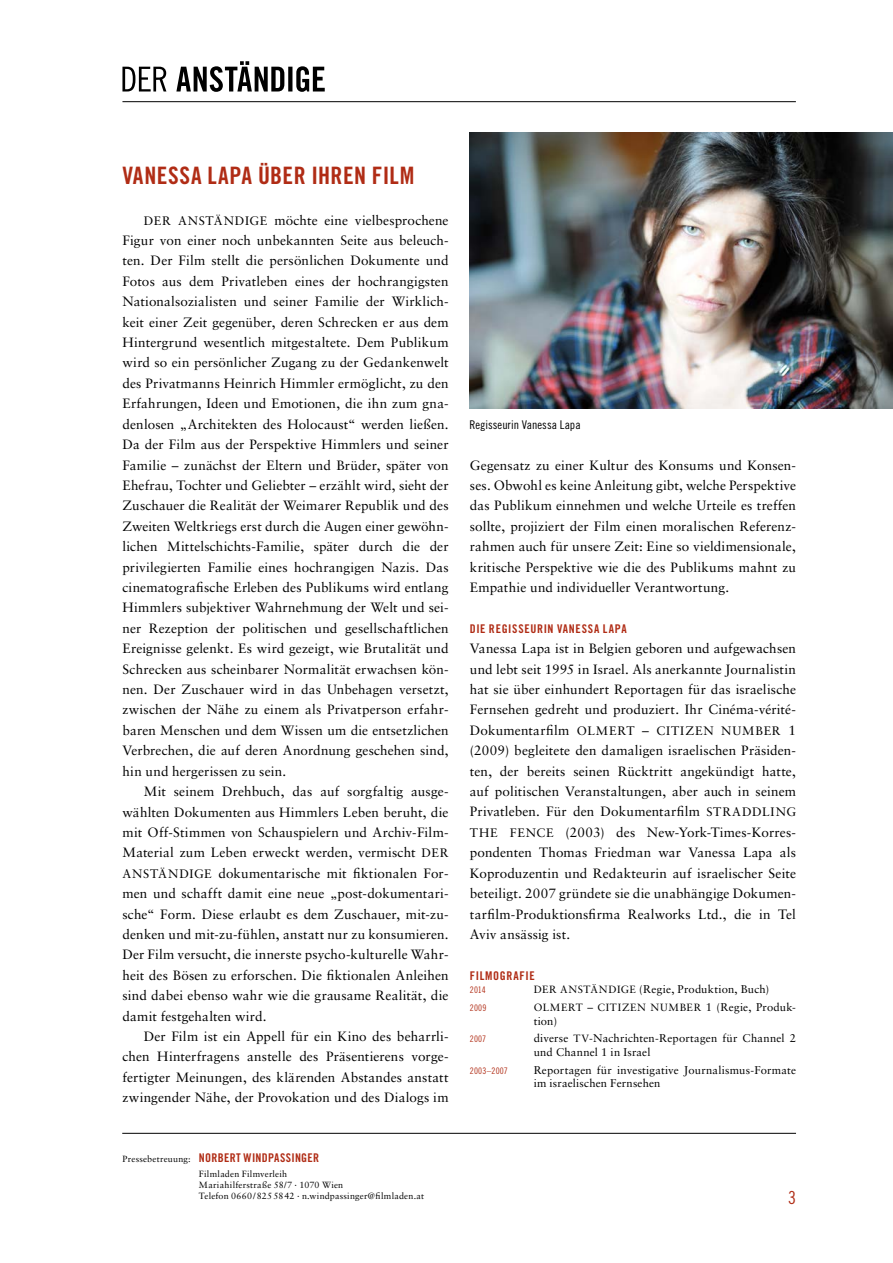
<style>
.page{position:relative;width:893px;height:1263px;background:#fff}
.page>*{position:absolute;margin:0;border:0;box-sizing:border-box;transform-origin:0 0}
.t1{font:24px "Trade Gothic LT Bold Cond Twenty";letter-spacing:.02em;color:#b02c15}
.t2{font:18px "Trade Gothic LT Cond Eighteen";color:#b02c15}
.t3{font:13.5px/20.4px "Sabon LT Std";letter-spacing:.015em;color:#000;text-align:justify}
.t4{font:12.3px "Sabon LT Std";letter-spacing:.065em;color:#000}
.t5{font:12px "Trade Gothic LT Bold Cond Twenty";letter-spacing:.025em;color:#b02c15}
.t6{font:12px "Trade Gothic LT Bold Cond Twenty";letter-spacing:.045em;color:#b02c15}
.t7{font:12px "Trade Gothic LT Cond Eighteen";letter-spacing:.005em;color:#000}
.t8{font:11.25px/13.5px "Sabon LT Std";letter-spacing:.02em;color:#000}
.t9{font:10.5px "Sabon LT Std";letter-spacing:.065em;color:#000}
.t10{font:9px/10.8px "Sabon LT Std";letter-spacing:.02em;color:#000}
.t11{font:9px "Trade Gothic LT Cond Eighteen";letter-spacing:.015em;color:#b02c15}
.s1{font-size:12.3px}
.s2{font-family:"Sabon LT Std";font-size:9px;color:#000}
.s3{font-size:13.5px}
.s4{font-size:10.5px}
.s5{font-size:11.25px}
</style>
<div class="page">
<hr style="left:122px;top:101px;width:674px;height:1px;background:#000">
<hr style="left:122px;top:1133px;width:674px;height:1px;background:#000">
<svg style="left:122px;top:61px;width:203px;height:31px"></svg>
<img style="left:469px;top:133px;width:423px;height:275px">
<h1 class="t1" style="left:122px;top:161px;width:293px">VANESSA LAPA ÜBER IHREN FILM</h1>
<p class="t3" style="left:122px;top:209px;width:328px;text-indent:21px"><span class="s1">DER ANSTÄNDIGE</span> möchte eine vielbesprochene Figur von einer noch unbekannten Seite aus beleuch&shy;ten. Der Film stellt die persönlichen Dokumente und Fotos aus dem Privatleben eines der hochrangigsten Nationalsozialisten und seiner Familie der Wirklich&shy;keit einer Zeit gegenüber, deren Schrecken er aus dem Hintergrund wesentlich mitgestaltete. Dem Publikum wird so ein persönlicher Zugang zu der Gedankenwelt des Privatmanns Heinrich Himmler ermöglicht, zu den Erfahrungen, Ideen und Emotionen, die ihn zum gna&shy;denlosen „Architekten des Holocaust“ werden ließen.<br>Da der Film aus der Perspektive Himmlers und seiner Familie – zunächst der Eltern und Brüder, später von Ehefrau, Tochter und Geliebter – erzählt wird, sieht der Zuschauer die Realität der Weimarer Republik und des Zweiten Weltkriegs erst durch die Augen einer gewöhn&shy;lichen Mittelschichts-Familie, später durch die der privilegierten Familie eines hochrangigen Nazis. Das cinematografische Erleben des Publikums wird entlang Himmlers subjektiver Wahrnehmung der Welt und sei&shy;ner Rezeption der politischen und gesellschaftlichen Ereignisse gelenkt. Es wird gezeigt, wie Brutalität und Schrecken aus scheinbarer Normalität erwachsen kön&shy;nen. Der Zuschauer wird in das Unbehagen versetzt, zwischen der Nähe zu einem als Privatperson erfahr&shy;baren Menschen und dem Wissen um die entsetzlichen Verbrechen, die auf deren Anordnung geschehen sind, hin und hergerissen zu sein.</p>
<p class="t3" style="left:122px;top:781px;width:328px;text-indent:21px">Mit seinem Drehbuch, das auf sorgfaltig ausge&shy;wählten Dokumenten aus Himmlers Leben beruht, die mit Off-Stimmen von Schauspielern und Archiv-Film-Material zum Leben erweckt werden, vermischt <span class="s1">DER ANSTÄNDIGE</span> dokumentarische mit fiktionalen For&shy;men und schafft damit eine neue „post-dokumentari&shy;sche“ Form. Diese erlaubt es dem Zuschauer, mit-zu&shy;denken und mit-zu-fühlen, anstatt nur zu konsumieren.<br>Der Film versucht, die innerste psycho-kulturelle Wahr&shy;heit des Bösen zu erforschen. Die fiktionalen Anleihen sind dabei ebenso wahr wie die grausame Realität, die damit festgehalten wird.</p>
<p class="t3" style="left:122px;top:1026px;width:328px;text-indent:21px">Der Film ist ein Appell für ein Kino des beharrli&shy;chen Hinterfragens anstelle des Präsentierens vorge&shy;fertigter Meinungen, des klärenden Abstandes anstatt zwingender Nähe, der Provokation und des Dialogs im</p>
<p class="t5" style="left:122px;top:1151px;width:198px"><span class="s2">Pressebetreuung:</span> NORBERT WINDPASSINGER</p>
<p class="t10" style="left:199px;top:1169px;width:227px">Filmladen Filmverleih<br>Mariahilferstraße 58/7 · 1070 Wien<br>Telefon 0660/8255842 · n.windpassinger@filmladen.at</p>
<p class="t7" style="left:469px;top:417px;width:113px">Regisseurin Vanessa Lapa</p>
<p class="t3" style="left:470px;top:454px;width:328px">Gegensatz zu einer Kultur des Konsums und Konsen&shy;ses. Obwohl es keine Anleitung gibt, welche Perspektive das Publikum einnehmen und welche Urteile es treffen sollte, projiziert der Film einen moralischen Referenz&shy;rahmen auch für unsere Zeit: Eine so vieldimensionale, kritische Perspektive wie die des Publikums mahnt zu Empathie und individueller Verantwortung.</p>
<p class="t6" style="left:470px;top:621px;width:158px">DIE REGISSEURIN VANESSA LAPA</p>
<p class="t3" style="left:470px;top:638px;width:328px">Vanessa Lapa ist in Belgien geboren und aufgewachsen und lebt seit 1995 in Israel. Als anerkannte Journalistin hat sie über einhundert Reportagen für das israelische Fernsehen gedreht und produziert. Ihr Cinéma-vérité-</p>
<p class="t4" style="left:470px;top:723px;width:328px"><span class="s3">Dokumentarfilm</span> OLMERT <span class="s3">–</span> CITIZEN NUMBER <span class="s3">1</span></p>
<p class="t3" style="left:470px;top:740px;width:328px">(2009) begleitete den damaligen israelischen Präsiden&shy;ten, der bereits seinen Rücktritt angekündigt hatte, auf politischen Veranstaltungen, aber auch in seinem Privatleben. Für den Dokumentarfilm <span class="s1">STRADDLING THE FENCE</span> (2003) des New-York-Times-Korres&shy;pondenten Thomas Friedman war Vanessa Lapa als Koproduzentin und Redakteurin auf israelischer Seite beteiligt. 2007 gründete sie die unabhängige Dokumen&shy;tarfilm-Produktionsfirma Realworks Ltd., die in Tel Aviv ansässig ist.</p>
<p class="t6" style="left:470px;top:968px;width:66px">FILMOGRAFIE</p>
<p class="t11" style="left:470px;top:985px;width:17px">2014</p>
<p class="t8" style="left:534px;top:982px;width:237px"><span class="s4">DER ANSTÄNDIGE</span> (Regie, Produktion, Buch)</p>
<p class="t11" style="left:470px;top:1002px;width:18px">2009</p>
<p class="t9" style="left:534px;top:1001px;width:264px">OLMERT <span class="s5">–</span> CITIZEN NUMBER <span class="s5">1 (Regie, Produk-</span></p>
<p class="t8" style="left:534px;top:1014px;width:25px">tion)</p>
<p class="t11" style="left:470px;top:1034px;width:18px">2007</p>
<p class="t8" style="left:534px;top:1031px;width:264px">diverse <span class="s4">TV</span>-Nachrichten-Reportagen für Channel 2 und Channel 1 in Israel</p>
<p class="t11" style="left:470px;top:1065px;width:40px">2003–2007</p>
<p class="t8" style="left:534px;top:1063px;width:264px">Reportagen für investigative Journalismus-Formate im israelischen Fernsehen</p>
<h2 class="t2" style="left:788px;top:1187px;width:9px">3</h2>
</div>
